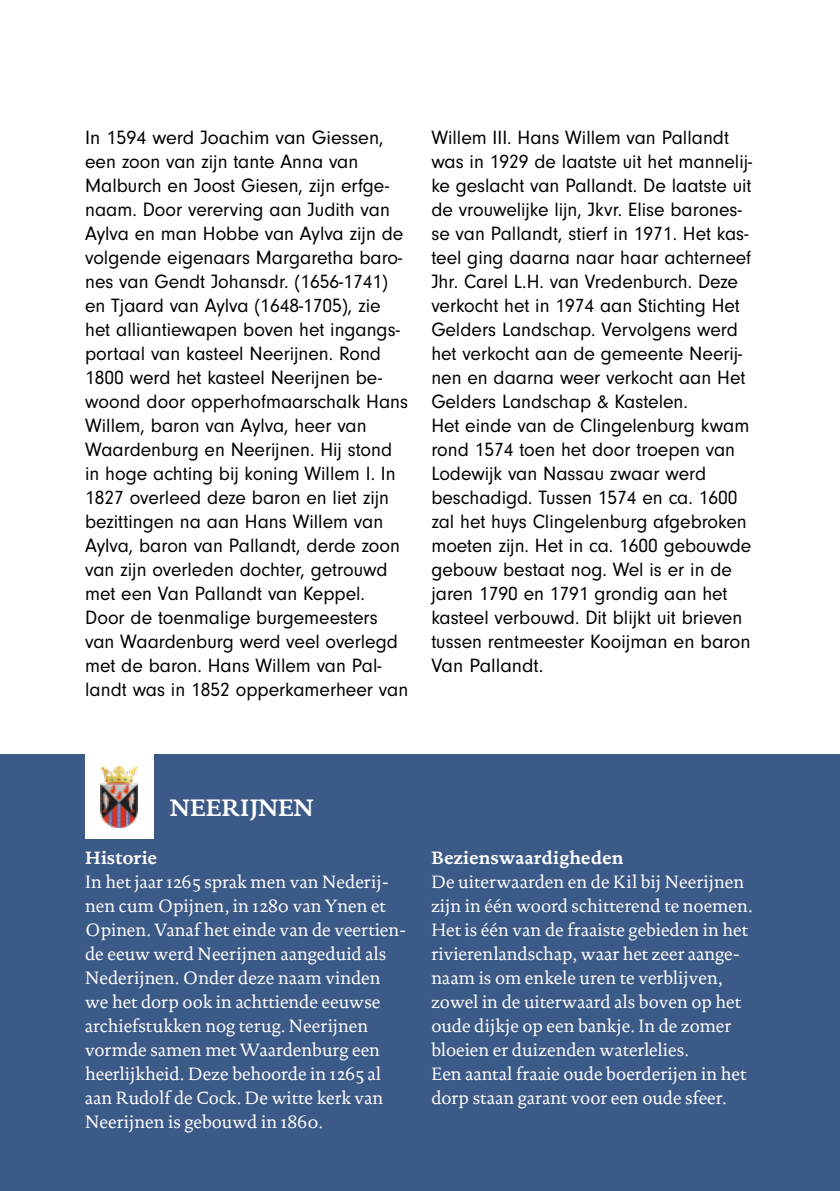
<style>
.page{position:relative;width:840px;height:1191px;background:#fff}
.page>*{position:absolute;margin:0;border:0;box-sizing:border-box;transform-origin:0 0}
.t1{font:700 24px "DTL Documenta ST";color:#fff}
.t2{font:20px/24px "Neuzeit Gro";color:#000}
.t3{font:18px/24px "DTL Documenta ST";color:#fff}
.t4{font:700 18px "DTL Documenta ST";color:#fff}
</style>
<div class="page">
<div style="left:0;top:780px;width:839px;height:411px;background:#3c5a87"></div>
<div style="left:0;top:754px;width:839px;height:63px;background:#3c5a87"></div>
<div style="left:85px;top:754px;width:68px;height:85px;background:#fff"></div>
<img style="left:101px;top:766px;width:37px;height:61px">
<p class="t2" style="left:85px;top:126px;width:324px">In 1594 werd Joachim van Giessen, een zoon van zijn tante Anna van Malburch en Joost Giesen, zijn erfge&shy;naam. Door vererving aan Judith van Aylva en man Hobbe van Aylva zijn de volgende eigenaars Margaretha baro&shy;nes van Gendt Johansdr. (1656-1741) en Tjaard van Aylva (1648-1705), zie het alliantiewapen boven het ingangs&shy;portaal van kasteel Neerijnen. Rond 1800 werd het kasteel Neerijnen be&shy;woond door opperhofmaarschalk Hans Willem, baron van Aylva, heer van Waardenburg en Neerijnen. Hij stond in hoge achting bij koning Willem I. In 1827 overleed deze baron en liet zijn bezittingen na aan Hans Willem van Aylva, baron van Pallandt, derde zoon van zijn overleden dochter, getrouwd met een Van Pallandt van Keppel.<br>Door de toenmalige burgemeesters van Waardenburg werd veel overlegd met de baron. Hans Willem van Pal&shy;landt was in 1852 opperkamerheer van</p>
<p class="t2" style="left:431px;top:126px;width:322px">Willem III. Hans Willem van Pallandt was in 1929 de laatste uit het mannelij&shy;ke geslacht van Pallandt. De laatste uit de vrouwelijke lijn, Jkvr. Elise barones&shy;se van Pallandt, stierf in 1971. Het kas&shy;teel ging daarna naar haar achterneef Jhr. Carel L.H. van Vredenburch. Deze verkocht het in 1974 aan Stichting Het Gelders Landschap. Vervolgens werd het verkocht aan de gemeente Neerij&shy;nen en daarna weer verkocht aan Het Gelders Landschap &amp; Kastelen.<br>Het einde van de Clingelenburg kwam rond 1574 toen het door troepen van Lodewijk van Nassau zwaar werd beschadigd. Tussen 1574 en ca. 1600 zal het huys Clingelenburg afgebroken moeten zijn. Het in ca. 1600 gebouwde gebouw bestaat nog. Wel is er in de jaren 1790 en 1791 grondig aan het kasteel verbouwd. Dit blijkt uit brieven tussen rentmeester Kooijman en baron Van Pallandt.</p>
<p class="t1" style="left:170px;top:793px;width:145px">NEERIJNEN</p>
<p class="t4" style="left:85px;top:847px;width:74px">Historie</p>
<p class="t3" style="left:85px;top:870px;width:323px">In het jaar 1265 sprak men van Nederij&shy;nen cum Opijnen, in 1280 van Ynen et Opinen. Vanaf het einde van de veertien&shy;de eeuw werd Neerijnen aangeduid als Nederijnen. Onder deze naam vinden we het dorp ook in achttiende eeuwse archiefstukken nog terug. Neerijnen vormde samen met Waardenburg een heerlijkheid. Deze behoorde in 1265 al aan Rudolf de Cock. De witte kerk van Neerijnen is gebouwd in 1860.</p>
<p class="t4" style="left:431px;top:847px;width:194px">Bezienswaardigheden</p>
<p class="t3" style="left:431px;top:870px;width:322px">De uiterwaarden en de Kil bij Neerijnen zijn in één woord schitterend te noemen.<br>Het is één van de fraaiste gebieden in het rivierenlandschap, waar het zeer aange&shy;naam is om enkele uren te verblijven, zowel in de uiterwaard als boven op het oude dijkje op een bankje. In de zomer bloeien er duizenden waterlelies.<br>Een aantal fraaie oude boerderijen in het dorp staan garant voor een oude sfeer.</p>
</div>
